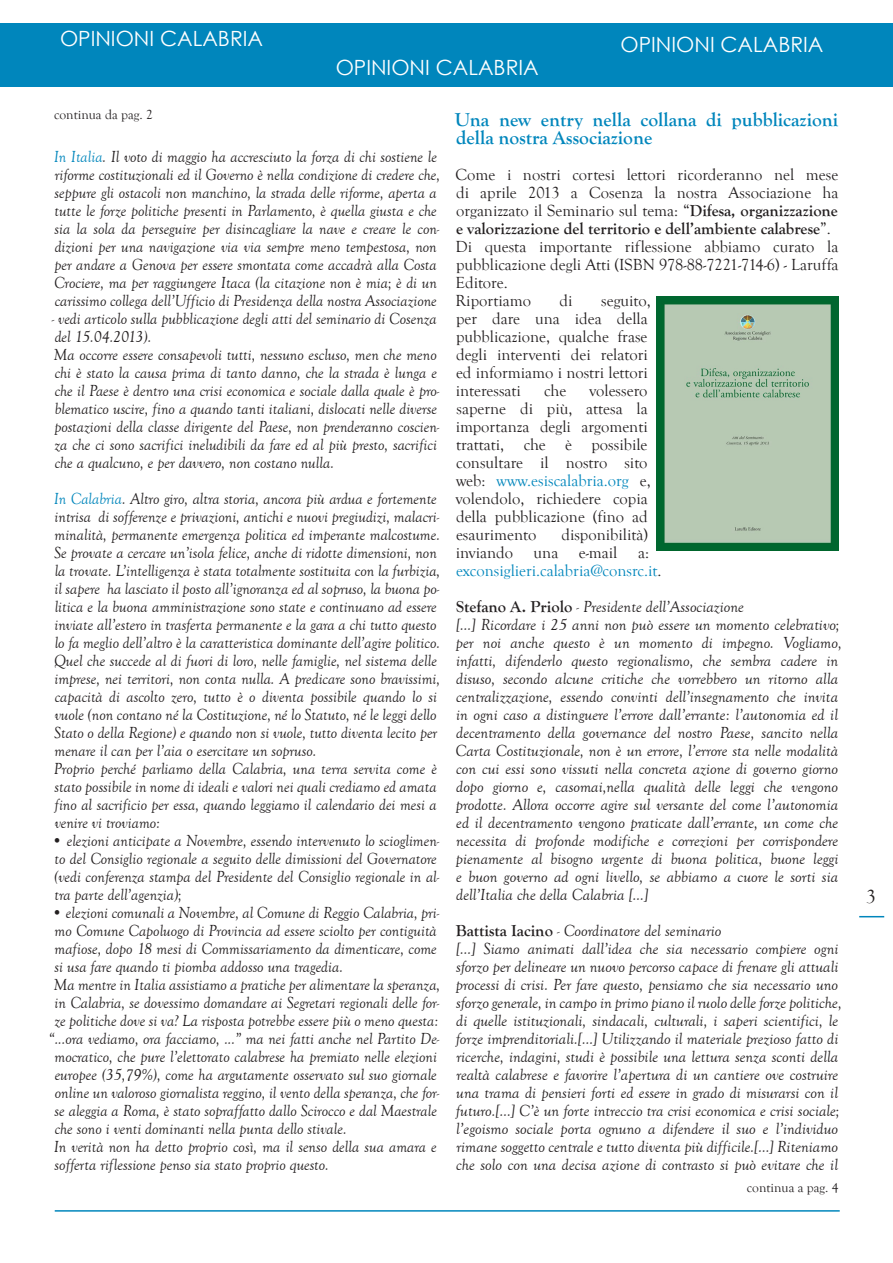
<style>
.page{position:relative;width:893px;height:1263px;background:#fff}
.page>*{position:absolute;margin:0;border:0;box-sizing:border-box;transform-origin:0 0}
.t1{font:21px "Century Gothic";color:#fff}
.t2{font:700 19.5px/18px "Goudy Old Style T";color:#0086bc}
.t3{font:19.5px "Goudy Old Style T";color:#231f20}
.t4{font:italic 16.5px/18px "Goudy Old Style T";color:#231f20}
.t5{font:16.5px/18px "Goudy Old Style T";color:#231f20}
.t6{font:13.5px "Goudy Old Style T";color:#231f20}
.s1{font-weight:700}
.s2{color:#0086bc}
.s3{font-weight:700;font-style:normal}
</style>
<div class="page">
<hr style="left:55px;top:1210px;width:785px;height:1px;background:#0086bc">
<img style="left:657px;top:297px;width:181px;height:253px">
<svg style="left:859px;top:916px;width:25px;height:1px"></svg>
<div style="left:0;top:23px;width:893px;height:64px;background:#0086bc"></div>
<p class="t1" style="left:60px;top:24px;width:205px">OPINIONI CALABRIA</p>
<p class="t1" style="left:336px;top:53px;width:205px">OPINIONI CALABRIA</p>
<p class="t1" style="left:620px;top:29px;width:205px">OPINIONI CALABRIA</p>
<p class="t6" style="left:54px;top:108px;width:100px">continua da pag. 2</p>
<p class="t2" style="left:455px;top:111px;width:385px">Una new entry nella collana di pubblicazioni della nostra Associazione</p>
<p class="t5" style="left:456px;top:166px;width:384px;text-align:justify">Come i nostri cortesi lettori ricorderanno nel mese di aprile 2013 a Cosenza la nostra Associazione ha organizzato il Seminario sul tema: “<span class="s1">Difesa, organizzazione e valorizzazione del territorio e dell’ambiente calabrese</span>”.</p>
<p class="t5" style="left:455px;top:238px;width:384px;text-align:justify">Di questa importante riflessione abbiamo curato la pubblicazione degli Atti (ISBN 978-88-7221-714-6) - Laruffa Editore.</p>
<p class="t5" style="left:455px;top:292px;width:77px">Riportiamo</p>
<p class="t5" style="left:560px;top:292px;width:14px">di</p>
<p class="t4" style="left:54px;top:148px;width:388px"><span class="s2">In Italia</span>. Il voto di maggio ha accresciuto la forza di chi sostiene le riforme costituzionali ed il Governo è nella condizione di credere che, seppure gli ostacoli non manchino, la strada delle riforme, aperta a tutte le forze politiche presenti in Parlamento, è quella giusta e che sia la sola da perseguire per disincagliare la nave e creare le con&shy;dizioni per una navigazione via via sempre meno tempestosa, non per andare a Genova per essere smontata come accadrà alla Costa Crociere, ma per raggiungere Itaca (la citazione non è mia; è di un carissimo collega dell’Ufficio di Presidenza della nostra Associazione</p>
<p class="t4" style="left:52px;top:310px;width:386px">- vedi articolo sulla pubblicazione degli atti del seminario di Cosenza del 15.04.2013).</p>
<p class="t4" style="left:54px;top:346px;width:387px">Ma occorre essere consapevoli tutti, nessuno escluso, men che meno chi è stato la causa prima di tanto danno, che la strada è lunga e che il Paese è dentro una crisi economica e sociale dalla quale è pro&shy;blematico uscire, fino a quando tanti italiani, dislocati nelle diverse postazioni della classe dirigente del Paese, non prenderanno coscien&shy;za che ci sono sacrifici ineludibili da fare ed al più presto, sacrifici che a qualcuno, e per davvero, non costano nulla.</p>
<p class="t4" style="left:54px;top:490px;width:388px"><span class="s2">In Calabria</span>. Altro giro, altra storia, ancora più ardua e fortemente intrisa di sofferenze e privazioni, antichi e nuovi pregiudizi, malacri&shy;minalità, permanente emergenza politica ed imperante malcostume.<br>Se provate a cercare un’isola felice, anche di ridotte dimensioni, non la trovate. L’intelligenza è stata totalmente sostituita con la furbizia, il sapere ha lasciato il posto all’ignoranza ed al sopruso, la buona po&shy;litica e la buona amministrazione sono state e continuano ad essere inviate all’estero in trasferta permanente e la gara a chi tutto questo lo fa meglio dell’altro è la caratteristica dominante dell’agire politico.<br>Quel che succede al di fuori di loro, nelle famiglie, nel sistema delle imprese, nei territori, non conta nulla. A predicare sono bravissimi, capacità di ascolto zero, tutto è o diventa possibile quando lo si vuole (non contano né la Costituzione, né lo Statuto, né le leggi dello Stato o della Regione) e quando non si vuole, tutto diventa lecito per menare il can per l’aia o esercitare un sopruso.</p>
<p class="t4" style="left:54px;top:760px;width:385px;text-align:justify">Proprio perché parliamo della Calabria, una terra servita come è stato possibile in nome di ideali e valori nei quali crediamo ed amata fino al sacrificio per essa, quando leggiamo il calendario dei mesi a venire vi troviamo:</p>
<p class="t4" style="left:52px;top:832px;width:389px">• elezioni anticipate a Novembre, essendo intervenuto lo scioglimen&shy;to del Consiglio regionale a seguito delle dimissioni del Governatore (vedi conferenza stampa del Presidente del Consiglio regionale in al&shy;tra parte dell’agenzia);</p>
<p class="t4" style="left:52px;top:904px;width:389px">• elezioni comunali a Novembre, al Comune di Reggio Calabria, pri&shy;mo Comune Capoluogo di Provincia ad essere sciolto per contiguità mafiose, dopo 18 mesi di Commissariamento da dimenticare, come si usa fare quando ti piomba addosso una tragedia.</p>
<p class="t4" style="left:54px;top:976px;width:388px">Ma mentre in Italia assistiamo a pratiche per alimentare la speranza,</p>
<p class="t4" style="left:55px;top:994px;width:386px">in Calabria, se dovessimo domandare ai Segretari regionali delle for-</p>
<p class="t4" style="left:54px;top:1012px;width:385px">ze politiche dove si va? La risposta potrebbe essere più o meno questa:</p>
<p class="t4" style="left:49px;top:1030px;width:392px">“...ora vediamo, ora facciamo, ...” ma nei fatti anche nel Partito De-</p>
<p class="t4" style="left:55px;top:1048px;width:384px">mocratico, che pure l’elettorato calabrese ha premiato nelle elezioni</p>
<p class="t4" style="left:55px;top:1066px;width:384px">europee (35,79%), come ha argutamente osservato sul suo giornale</p>
<p class="t4" style="left:55px;top:1084px;width:386px">online un valoroso giornalista reggino, il vento della speranza, che for-</p>
<p class="t4" style="left:55px;top:1102px;width:384px">se aleggia a Roma, è stato sopraffatto dallo Scirocco e dal Maestrale</p>
<p class="t4" style="left:55px;top:1120px;width:293px">che sono i venti dominanti nella punta dello stivale.</p>
<p class="t4" style="left:54px;top:1138px;width:384px">In verità non ha detto proprio così, ma il senso della sua amara e sofferta riflessione penso sia stato proprio questo.</p>
<p class="t5" style="left:456px;top:292px;width:197px;text-indent:145px">seguito, per dare una idea della pubblicazione, qualche frase degli interventi dei relatori ed informiamo i nostri lettori interessati</p>
<p class="t5" style="left:456px;top:382px;width:197px;text-indent:134px">volessero saperne di più, attesa la importanza degli argomenti trattati, che è possibile consultare il nostro sito web: <span class="s2">www.esiscalabria.org</span> e, volendolo, richiedere copia della pubblicazione (fino ad esaurimento</p>
<p class="t5" style="left:544px;top:382px;width:24px">che</p>
<p class="t5" style="left:456px;top:526px;width:207px;text-indent:106px">disponibilità) inviando una e-mail a: <span class="s2">exconsiglieri.calabria@consrc.it</span>.</p>
<p class="t4" style="left:456px;top:598px;width:289px"><span class="s3">Stefano A. Priolo</span> - Presidente dell’Associazione</p>
<p class="t4" style="left:455px;top:616px;width:388px">[…] Ricordare i 25 anni non può essere un momento celebrativo; per noi anche questo è un momento di impegno. Vogliamo, infatti, difenderlo questo regionalismo, che sembra cadere in disuso, secondo alcune critiche che vorrebbero un ritorno alla centralizzazione, essendo convinti dell’insegnamento che invita in ogni caso a distinguere l’errore dall’errante: l’autonomia ed il decentramento della governance del nostro Paese, sancito nella Carta Costituzionale, non è un errore, l’errore sta nelle modalità con cui essi sono vissuti nella concreta azione di governo giorno dopo giorno e, casomai,nella qualità delle leggi che vengono prodotte. Allora occorre agire sul versante del come l’autonomia ed il decentramento vengono praticate dall’errante, un come che necessita di profonde modifiche e correzioni per corrispondere pienamente al bisogno urgente di buona politica, buone leggi e buon governo ad ogni livello, se abbiamo a cuore le sorti sia dell’Italia che della Calabria […]</p>
<p class="t4" style="left:456px;top:922px;width:267px"><span class="s3">Battista Iacino</span> - Coordinatore del seminario</p>
<p class="t4" style="left:456px;top:940px;width:387px">[…] Siamo animati dall’idea che sia necessario compiere ogni sforzo per delineare un nuovo percorso capace di frenare gli attuali processi di crisi. Per fare questo, pensiamo che sia necessario uno sforzo generale, in campo in primo piano il ruolo delle forze politiche, di quelle istituzionali, sindacali, culturali, i saperi scientifici, le forze imprenditoriali.[…] Utilizzando il materiale prezioso fatto di ricerche, indagini, studi è possibile una lettura senza sconti della realtà calabrese e favorire l’apertura di un cantiere ove costruire una trama di pensieri forti ed essere in grado di misurarsi con il futuro.[…] C’è un forte intreccio tra crisi economica e crisi sociale; l’egoismo sociale porta ognuno a difendere il suo e l’individuo rimane soggetto centrale e tutto diventa più difficile.[…] Riteniamo che solo con una decisa azione di contrasto si può evitare che il</p>
<p class="t6" style="left:747px;top:1180px;width:93px">continua a pag. 4</p>
<p class="t3" style="left:866px;top:886px;width:11px">3</p>
</div>
